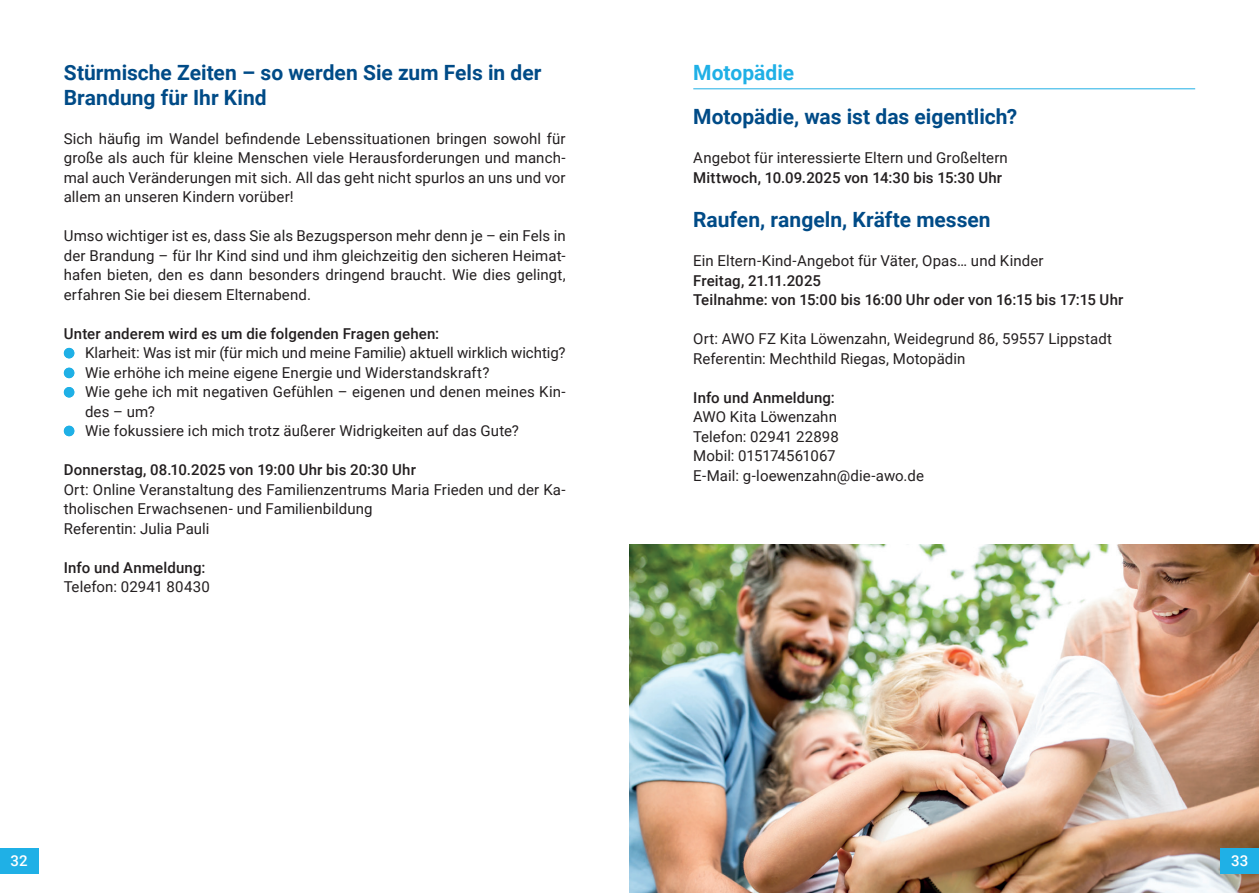
<style>
.page{position:relative;width:1259px;height:893px;background:#fff}
.page>*{position:absolute;margin:0;border:0;box-sizing:border-box;transform-origin:0 0}
.t1{font:700 21px/25.2px "Roboto";color:#004b87}
.t2{font:700 21px "Roboto";color:#1fb0e6}
.t3{font:15px/19.5px "Roboto";letter-spacing:.005em;color:#231f20}
.t4{font:500 15px/19.5px "Roboto";letter-spacing:.01em;color:#231f20}
.t5{font:500 15px "Roboto";color:#fff}
</style>
<div class="page">
<div style="left:64px;top:348px;width:10px;height:10px;background:#1fb0e6;border-radius:50%"></div>
<div style="left:64px;top:368px;width:10px;height:10px;background:#1fb0e6;border-radius:50%"></div>
<div style="left:64px;top:387px;width:10px;height:11px;background:#1fb0e6;border-radius:50%"></div>
<div style="left:64px;top:426px;width:10px;height:10px;background:#1fb0e6;border-radius:50%"></div>
<img style="left:629px;top:545px;width:630px;height:348px">
<hr style="left:693px;top:89px;width:502px;height:1px;background:#1fb0e6">
<div style="left:0;top:848px;width:38px;height:26px;background:#1fb0e6"></div>
<div style="left:1220px;top:848px;width:39px;height:26px;background:#1fb0e6"></div>
<h1 class="t1" style="left:64px;top:59px;width:479px">Stürmische Zeiten – so werden Sie zum Fels in der<br>Brandung für Ihr Kind</h1>
<p class="t3" style="left:64px;top:128px;width:503px;text-align:justify">Sich häufig im Wandel befindende Lebenssituationen bringen sowohl für große als auch für kleine Menschen viele Herausforderungen und manch&shy;mal auch Veränderungen mit sich. All das geht nicht spurlos an uns und vor allem an unseren Kindern vorüber!</p>
<p class="t3" style="left:64px;top:226px;width:503px;text-align:justify">Umso wichtiger ist es, dass Sie als Bezugsperson mehr denn je – ein Fels in der Brandung – für Ihr Kind sind und ihm gleichzeitig den sicheren Heimat&shy;hafen bieten, den es dann besonders dringend braucht. Wie dies gelingt, erfahren Sie bei diesem Elternabend.</p>
<p class="t4" style="left:64px;top:323px;width:377px">Unter anderem wird es um die folgenden Fragen gehen:</p>
<p class="t3" style="left:85px;top:343px;width:482px">Klarheit: Was ist mir (für mich und meine Familie) aktuell wirklich wichtig?<br>Wie erhöhe ich meine eigene Energie und Widerstandskraft?<br>Wie gehe ich mit negativen Gefühlen – eigenen und denen meines Kin&shy;des – um?<br>Wie fokussiere ich mich trotz äußerer Widrigkeiten auf das Gute?</p>
<p class="t4" style="left:64px;top:460px;width:354px">Donnerstag, 08.10.2025 von 19:00 Uhr bis 20:30 Uhr</p>
<p class="t3" style="left:64px;top:479px;width:503px">Ort: Online Veranstaltung des Familienzentrums Maria Frieden und der Ka&shy;tholischen Erwachsenen- und Familienbildung<br>Referentin: Julia Pauli</p>
<p class="t4" style="left:64px;top:557px;width:143px">Info und Anmeldung:</p>
<p class="t3" style="left:64px;top:577px;width:148px">Telefon: 02941 80430</p>
<h1 class="t2" style="left:693px;top:57px;width:102px">Motopädie</h1>
<h1 class="t1" style="left:693px;top:103px;width:325px">Motopädie, was ist das eigentlich?</h1>
<p class="t3" style="left:693px;top:148px;width:316px">Angebot für interessierte Eltern und Großeltern</p>
<p class="t4" style="left:693px;top:167px;width:310px">Mittwoch, 10.09.2025 von 14:30 bis 15:30 Uhr</p>
<h1 class="t1" style="left:693px;top:207px;width:299px">Raufen, rangeln, Kräfte messen</h1>
<p class="t3" style="left:693px;top:251px;width:352px">Ein Eltern-Kind-Angebot für Väter, Opas… und Kinder</p>
<p class="t4" style="left:693px;top:270px;width:432px">Freitag, 21.11.2025<br>Teilnahme: von 15:00 bis 16:00 Uhr oder von 16:15 bis 17:15 Uhr</p>
<p class="t3" style="left:693px;top:329px;width:420px">Ort: AWO FZ Kita Löwenzahn, Weidegrund 86, 59557 Lippstadt<br>Referentin: Mechthild Riegas, Motopädin</p>
<p class="t4" style="left:693px;top:387px;width:143px">Info und Anmeldung:</p>
<p class="t3" style="left:693px;top:407px;width:232px">AWO Kita Löwenzahn<br>Telefon: 02941 22898<br>Mobil: 015174561067<br>E-Mail: g-loewenzahn@die-awo.de</p>
<p class="t5" style="left:11px;top:850px;width:19px">32</p>
<p class="t5" style="left:1231px;top:850px;width:19px">33</p>
</div>
